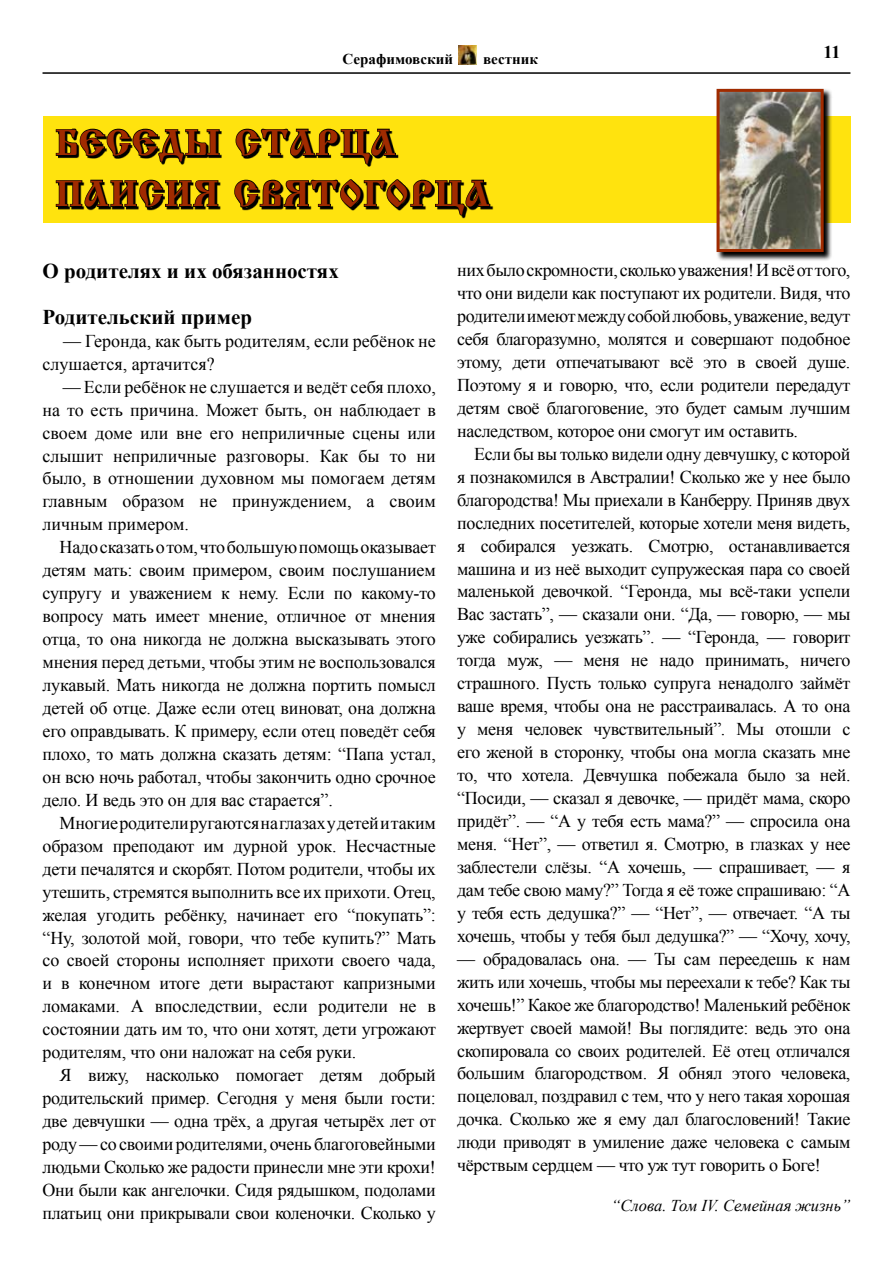
<style>
.page{position:relative;width:893px;height:1263px;background:#fff}
.page>*{position:absolute;margin:0;border:0;box-sizing:border-box;transform-origin:0 0}
.t1{font:36px/51px "Izhitsa";letter-spacing:.025em;color:#a02b00}
.t2{font:700 21px/45.9px "Times New Roman";color:#000}
.t3{font:18px/23px "Times New Roman";letter-spacing:-.02em;color:#000;text-align:justify}
.t4{font:18px/23px "Times New Roman";color:#000}
.t5{font:700 18px "Times New Roman";color:#000}
.t6{font:italic 16.5px "Times New Roman";color:#000}
.t7{font:700 15px "Times New Roman";color:#000}
</style>
<div class="page">
<hr style="left:43px;top:72px;width:807px;height:2px;background:#000">
<img style="left:459px;top:46px;width:18px;height:19px">
<div style="left:43px;top:116px;width:807px;height:106px;background:#ffe30e"></div>
<svg style="left:717px;top:89px;width:121px;height:172px"></svg>
<img style="left:720px;top:93px;width:100px;height:155px">
<div style="left:716px;top:89px;width:108px;height:163px;border:3px solid #a02b00"></div>
<svg style="left:58px;top:131px;width:651px;height:92px"></svg>
<svg style="left:55px;top:128px;width:165px;height:35px"></svg>
<svg style="left:235px;top:128px;width:162px;height:37px"></svg>
<svg style="left:55px;top:179px;width:164px;height:30px"></svg>
<svg style="left:234px;top:178px;width:257px;height:38px"></svg>
<p class="t7" style="left:343px;top:48px;width:112px">Серафимовский</p>
<p class="t7" style="left:483px;top:48px;width:56px">вестник</p>
<h1 class="t1" style="left:55px;top:118px;width:436px">БЕСЕДЫ СТАРЦА<br>ПАИСИЯ СВЯТОГОРЦА</h1>
<p class="t5" style="left:823px;top:40px;width:19px">11</p>
<p class="t2" style="left:43px;top:247px;width:298px">О родителях и их обязанностях<br>Родительский пример</p>
<p class="t4" style="left:43px;top:329px;width:395px;text-indent:21px">— Геронда, как быть родителям, если ребёнок не слушается, артачится?</p>
<p class="t3" style="left:43px;top:375px;width:395px;text-indent:20px">— Если ребёнок не слушается и ведёт себя плохо, на то есть причина. Может быть, он наблюдает в своем доме или вне его неприличные сцены или слышит неприличные разговоры. Как бы то ни было, в отношении духовном мы помогаем детям главным образом не принуждением, а своим личным примером.</p>
<p class="t3" style="left:43px;top:535px;width:395px;text-indent:17px">Надо сказать о том, что большую помощь оказывает детям мать: своим примером, своим послушанием супругу и уважением к нему. Если по какому-то вопросу мать имеет мнение, отличное от мнения отца, то она никогда не должна высказывать этого мнения перед детьми, чтобы этим не воспользовался лукавый. Мать никогда не должна портить помысл детей об отце. Даже если отец виноват, она должна его оправдывать. К примеру, если отец поведёт себя плохо, то мать должна сказать детям: “Папа устал, он всю ночь работал, чтобы закончить одно срочное дело. И ведь это он для вас старается”.</p>
<p class="t3" style="left:43px;top:811px;width:395px;text-indent:17px">Многие родители ругаются на глазах у детей и таким образом преподают им дурной урок. Несчастные дети печалятся и скорбят. Потом родители, чтобы их утешить, стремятся выполнить все их прихоти. Отец, желая угодить ребёнку, начинает его “покупать”: “Ну, золотой мой, говори, что тебе купить?” Мать со своей стороны исполняет прихоти своего чада, и в конечном итоге дети вырастают капризными ломаками. А впоследствии, если родители не в состоянии дать им то, что они хотят, дети угрожают родителям, что они наложат на себя руки.</p>
<p class="t3" style="left:43px;top:1063px;width:395px;text-indent:17px">Я вижу, насколько помогает детям добрый родительский пример. Сегодня у меня были гости: две девчушки — одна трёх, а другая четырёх лет от роду — со своими родителями, очень благоговейными людьми Сколько же радости принесли мне эти крохи!<br>Они были как ангелочки. Сидя рядышком, подолами платьиц они прикрывали свои коленочки. Сколько у</p>
<p class="t3" style="left:457px;top:258px;width:395px">них было скромности, сколько уважения! И всё от того, что они видели как поступают их родители. Видя, что родители имеют между собой любовь, уважение, ведут себя благоразумно, молятся и совершают подобное этому, дети отпечатывают всё это в своей душе.<br>Поэтому я и говорю, что, если родители передадут детям своё благоговение, это будет самым лучшим наследством, которое они смогут им оставить.</p>
<p class="t3" style="left:457px;top:442px;width:395px;text-indent:17px">Если бы вы только видели одну девчушку, с которой я познакомился в Австралии! Сколько же у нее было благородства! Мы приехали в Канберру. Приняв двух последних посетителей, которые хотели меня видеть, я собирался уезжать. Смотрю, останавливается машина и из неё выходит супружеская пара со своей маленькой девочкой. “Геронда, мы всё-таки успели Вас застать”, — сказали они. “Да, — говорю, — мы уже собирались уезжать”. — “Геронда, — говорит тогда муж, — меня не надо принимать, ничего страшного. Пусть только супруга ненадолго займёт ваше время, чтобы она не расстраивалась. А то она у меня человек чувствительный”. Мы отошли с его женой в сторонку, чтобы она могла сказать мне то, что хотела. Девчушка побежала было за ней. “Посиди, — сказал я девочке, — придёт мама, скоро придёт”. — “А у тебя есть мама?” — спросила она меня. “Нет”, — ответил я. Смотрю, в глазках у нее заблестели слёзы. “А хочешь, — спрашивает, — я дам тебе свою маму?” Тогда я её тоже спрашиваю: “А у тебя есть дедушка?” — “Нет”, — отвечает. “А ты хочешь, чтобы у тебя был дедушка?” — “Хочу, хочу,</p>
<p class="t3" style="left:457px;top:947px;width:395px">— обрадовалась она. — Ты сам переедешь к нам жить или хочешь, чтобы мы переехали к тебе? Как ты хочешь!” Какое же благородство! Маленький ребёнок жертвует своей мамой! Вы поглядите: ведь это она скопировала со своих родителей. Её отец отличался большим благородством. Я обнял этого человека, поцеловал, поздравил с тем, что у него такая хорошая дочка. Сколько же я ему дал благословений! Такие люди приводят в умиление даже человека с самым чёрствым сердцем — что уж тут говорить о Боге!</p>
<p class="t6" style="left:611px;top:1194px;width:241px">“Слова. Том IV. Семейная жизнь”</p>
</div>
